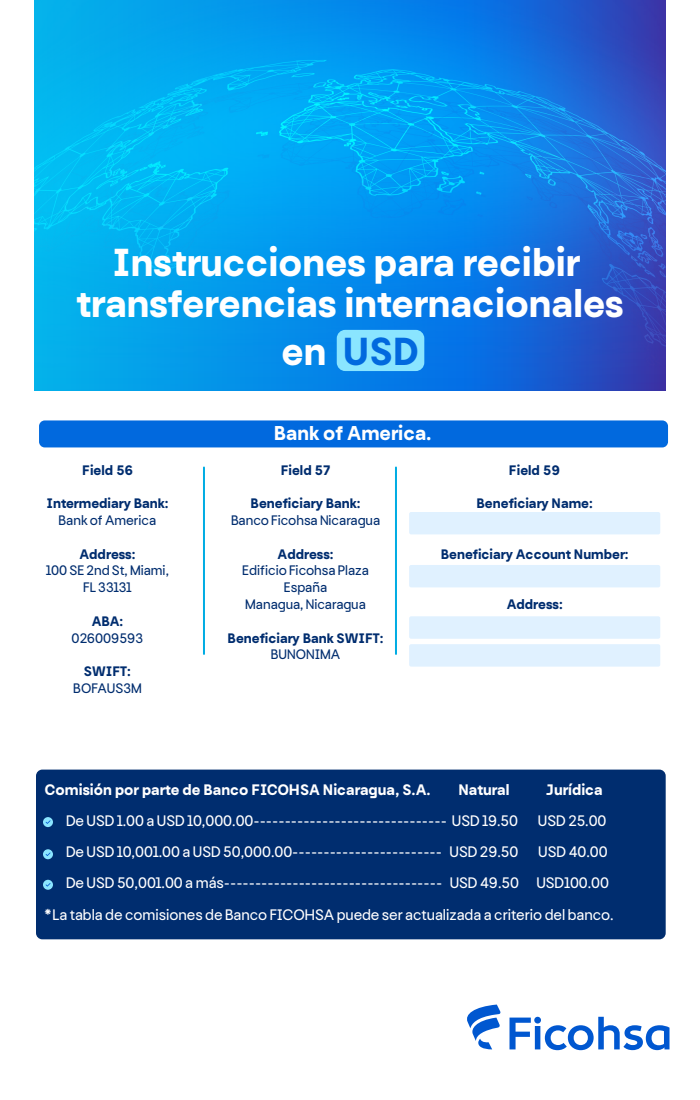
<style>
.page{position:relative;width:700px;height:1100px;background:#fff}
.page>*{position:absolute;margin:0;border:0;box-sizing:border-box;transform-origin:0 0}
.t1{font:700 39.7px/40.9px "Ficohsa Sans";color:#fff;text-align:center}
.t2{font:700 39.7px "Ficohsa Sans";color:#0169de}
.t3{font:700 20.4px "Ficohsa Sans";color:#fff}
.t4{font:15.5px/31.7px "Ficohsa Sans";color:#fff}
.t5{font:700 15.5px "Ficohsa Sans";color:#fff}
.t6{font:700 14px "Ficohsa Sans";color:#002d6f}
.t7{font:14px/16.8px "Ficohsa Sans";color:#002d6f;text-align:center}
.s1{color:#fff}
</style>
<div class="page">
<svg style="left:467px;top:1005px;width:203px;height:45px"></svg>
<div style="left:39px;top:420px;width:629px;height:27px;background:#0169de;border-radius:6px"></div>
<hr style="left:203px;top:467px;width:2px;height:187px;background:#00ace3">
<div style="left:36px;top:770px;width:630px;height:169px;background:#002d6f;border-radius:6px"></div>
<svg style="left:43px;top:817px;width:10px;height:10px"></svg>
<div style="left:43px;top:849px;width:10px;height:10px;background:#8ae5ff;border-radius:50%"></div>
<svg style="left:46px;top:852px;width:5px;height:4px"></svg>
<svg style="left:43px;top:880px;width:10px;height:10px"></svg>
<svg style="left:35px;top:0;width:631px;height:391px;background:#0a8ee7"></svg>
<div style="left:337px;top:330px;width:87px;height:41px;background:#8ae5ff;border-radius:8px"></div>
<hr style="left:395px;top:467px;width:2px;height:187px;background:#00ace3">
<div style="left:409px;top:512px;width:251px;height:22px;background:#e0f1ff;border-radius:2px"></div>
<div style="left:409px;top:565px;width:251px;height:22px;background:#e0f1ff;border-radius:2px"></div>
<div style="left:409px;top:616px;width:251px;height:23px;background:#e0f1ff;border-radius:2px"></div>
<div style="left:409px;top:644px;width:251px;height:23px;background:#e0f1ff;border-radius:2px"></div>
<h1 class="t1" style="left:76px;top:244px;width:549px">Instrucciones para recibir transferencias internacionales</h1>
<h1 class="t2" style="left:282px;top:325px;width:138px"><span class="s1">en</span> USD</h1>
<p class="t6" style="left:82px;top:461px;width:52px">Field 56</p>
<p class="t6" style="left:46px;top:494px;width:124px">Intermediary Bank:</p>
<p class="t7" style="left:59px;top:512px;width:99px">Bank of America</p>
<p class="t6" style="left:79px;top:545px;width:58px">Address:</p>
<p class="t7" style="left:46px;top:562px;width:124px">100 SE 2nd St, Miami,<br>FL 33131</p>
<p class="t6" style="left:92px;top:612px;width:33px">ABA:</p>
<p class="t7" style="left:72px;top:629px;width:73px">026009593</p>
<p class="t6" style="left:84px;top:662px;width:49px">SWIFT:</p>
<p class="t7" style="left:73px;top:680px;width:70px">BOFAUS3M</p>
<h2 class="t3" style="left:274px;top:420px;width:159px">Bank of America.</h2>
<p class="t6" style="left:281px;top:461px;width:51px">Field 57</p>
<p class="t6" style="left:251px;top:494px;width:111px">Beneficiary Bank:</p>
<p class="t7" style="left:231px;top:512px;width:151px">Banco Ficohsa Nicaragua</p>
<p class="t6" style="left:278px;top:545px;width:58px">Address:</p>
<p class="t7" style="left:242px;top:562px;width:128px">Edificio Ficohsa Plaza<br>España<br>Managua, Nicaragua</p>
<p class="t6" style="left:228px;top:629px;width:157px">Beneficiary Bank SWIFT:</p>
<p class="t7" style="left:271px;top:646px;width:71px">BUNONIMA</p>
<p class="t6" style="left:509px;top:461px;width:53px">Field 59</p>
<p class="t6" style="left:477px;top:494px;width:118px">Beneficiary Name:</p>
<p class="t6" style="left:441px;top:545px;width:189px">Beneficiary Account Number:</p>
<p class="t6" style="left:507px;top:595px;width:58px">Address:</p>
<p class="t5" style="left:45px;top:780px;width:387px">Comisión por parte de Banco FICOHSA Nicaragua, S.A.</p>
<p class="t5" style="left:459px;top:780px;width:52px">Natural</p>
<p class="t5" style="left:547px;top:780px;width:58px">Jurídica</p>
<p class="t4" style="left:45px;top:805px;width:475px">- De USD 1.00 a USD 10,000.00------------------------------- USD 19.50</p>
<p class="t4" style="left:538px;top:805px;width:70px">USD 25.00</p>
<p class="t4" style="left:45px;top:836px;width:475px">- De USD 10,001.00 a USD 50,000.00------------------------ USD 29.50</p>
<p class="t4" style="left:538px;top:836px;width:71px">USD 40.00</p>
<p class="t4" style="left:44px;top:867px;width:571px">- De USD 50,001.00 a más----------------------------------- USD 49.50 USD100.00 *La tabla de comisiones de Banco FICOHSA puede ser actualizada a criterio del banco.</p>
</div>
